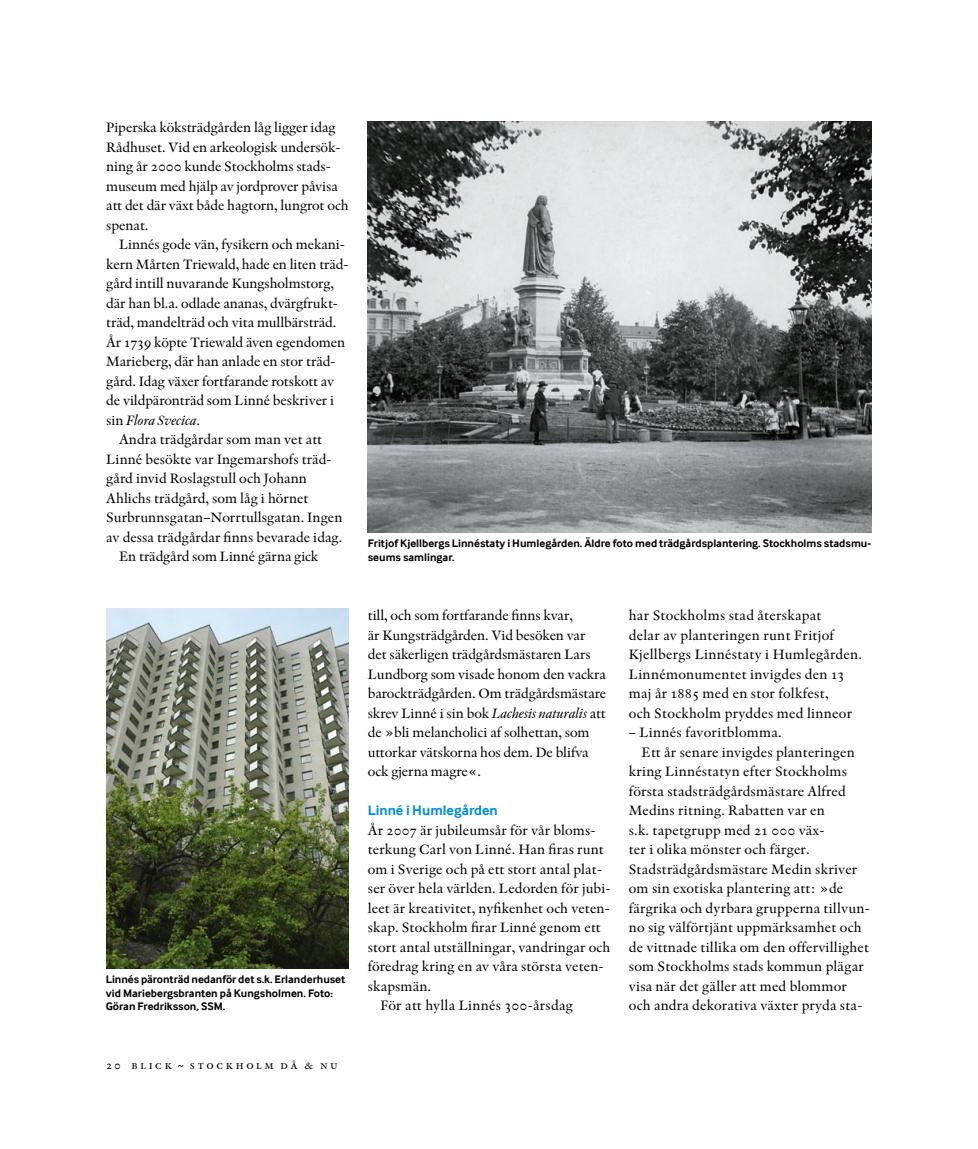
<style>
.page{position:relative;width:978px;height:1149px;background:#fff}
.page>*{position:absolute;margin:0;border:0;box-sizing:border-box;transform-origin:0 0}
.t1{font:14.25px/19.5px "Indigo Regular Os F";color:#000}
.t2{font:700 14.25px "Inter Face Da Ma";color:#0090d7}
.t3{font:italic 14.25px "Indigo";letter-spacing:-.01em;color:#000}
.t4{font:12px "Indigo Regular SC";letter-spacing:.15em;color:#000}
.t5{font:700 11.25px/13.5px "Inter Face Da Ma";color:#000}
.s1{font-family:"Indigo Regular Os F";font-style:normal}
.s2{font-family:"Inter Face Da Ma"}
.s3{font-family:"Indigo";font-style:italic}
</style>
<div class="page">
<img style="left:368px;top:121px;width:504px;height:411px">
<img style="left:106px;top:608px;width:243px;height:359px">
<p class="t1" style="left:106px;top:117px;width:244px">Piper-ska köksträdgården låg ligger idag Rådhuset. Vid en arkeologisk undersök&shy;ning år 2000 kunde Stockholms stads&shy;museum med hjälp av jordprover påvisa att det där växt både hagtorn, lungrot och spenat.</p>
<p class="t1" style="left:106px;top:234px;width:244px;text-indent:13px">Linnés gode vän, fysikern och mekani&shy;kern Mårten Triewald, hade en liten träd&shy;gård intill nuvarande Kungsholmstorg, där han bl.a. odlade ananas, dvärgfrukt&shy;träd, mandelträd och vita mullbärsträd.<br>År 1739 köpte Triewald även egendomen Marieberg, där han anlade en stor träd&shy;gård. Idag växer fortfarande rotskott av de vildpäronträd som Linné beskriver i</p>
<p class="t3" style="left:106px;top:411px;width:95px"><span class="s1">sin</span> Flora Svecica<span class="s1">.</span></p>
<p class="t1" style="left:119px;top:429px;width:205px">Andra trädgårdar som man vet att</p>
<p class="t1" style="left:106px;top:449px;width:227px">Linné besökte var Ingemarshofs träd-</p>
<p class="t1" style="left:106px;top:468px;width:202px">gård invid Roslagstull och Johann</p>
<p class="t1" style="left:106px;top:488px;width:204px">Ahlichs trädgård, som låg i hörnet</p>
<p class="t1" style="left:106px;top:507px;width:238px">Surbrunnsgatan–Norrtullsgatan. Ingen</p>
<p class="t1" style="left:106px;top:527px;width:238px">av dessa trädgårdar finns bevarade idag.</p>
<p class="t1" style="left:119px;top:546px;width:201px">En trädgård som Linné gärna gick</p>
<p class="t5" style="left:106px;top:972px;width:241px">Linnés päronträd nedanför det s.k. Erlander-huset vid Mariebergsbranten på Kungsholmen. Foto:<br>Göran Fredriksson, SSM.</p>
<p class="t4" style="left:106px;top:1057px;width:234px">20 blick <span class="s2">~</span> stockholm då &amp; nu</p>
<p class="t5" style="left:368px;top:536px;width:505px">Fritjof Kjellbergs Linnéstaty i Humlegården. Äldre foto med trädgårdsplantering. Stockholms stadsmu&shy;seums samlingar.</p>
<p class="t1" style="left:368px;top:605px;width:240px">till, och som fortfarande finns kvar,<br>är Kungsträdgården. Vid besöken var det säkerligen trädgårdsmästaren Lars Lundborg som visade honom den vackra barockträdgården. Om trädgårdsmästare skrev Linné i sin bok <span class="s3">Lachesis naturalis</span> att de »bli melancholici af solhettan, som uttorkar vätskorna hos dem. De blifva ock gjerna magre«.</p>
<p class="t2" style="left:368px;top:802px;width:132px">Linné i Humlegården</p>
<p class="t1" style="left:368px;top:819px;width:229px">År 2007 är jubileumsår för vår bloms-</p>
<p class="t1" style="left:368px;top:839px;width:238px">terkung Carl von Linné. Han firas runt</p>
<p class="t1" style="left:368px;top:858px;width:236px">om i Sverige och på ett stort antal plat-</p>
<p class="t1" style="left:368px;top:878px;width:244px">ser över hela världen. Ledorden för jubi-</p>
<p class="t1" style="left:368px;top:897px;width:244px">leet är kreativitet, nyfikenhet och veten-</p>
<p class="t1" style="left:368px;top:917px;width:235px">skap. Stockholm firar Linné genom ett</p>
<p class="t1" style="left:368px;top:936px;width:244px">stort antal utställningar, vandringar och</p>
<p class="t1" style="left:368px;top:956px;width:237px">föredrag kring en av våra största veten-</p>
<p class="t1" style="left:368px;top:975px;width:65px">skapsmän.</p>
<p class="t1" style="left:381px;top:995px;width:194px">För att hylla Linnés 300-årsdag</p>
<p class="t1" style="left:629px;top:605px;width:235px">har Stockholms stad återskapat<br>delar av planteringen runt Fritjof Kjellbergs Linnéstaty i Humlegården.<br>Linnémonumentet invigdes den 13 maj år 1885 med en stor folkfest,<br>och Stockholm pryddes med linneor</p>
<p class="t1" style="left:629px;top:722px;width:154px">– Linnés favoritblomma.</p>
<p class="t1" style="left:642px;top:741px;width:215px">Ett år senare invigdes planteringen</p>
<p class="t1" style="left:629px;top:761px;width:220px">kring Linnéstatyn efter Stockholms</p>
<p class="t1" style="left:629px;top:780px;width:219px">första stadsträdgårdsmästare Alfred</p>
<p class="t1" style="left:629px;top:800px;width:198px">Medins ritning. Rabatten var en</p>
<p class="t1" style="left:629px;top:819px;width:197px">s.k. tapetgrupp med 21 000 väx-</p>
<p class="t1" style="left:629px;top:839px;width:183px">ter i olika mönster och färger.</p>
<p class="t1" style="left:629px;top:858px;width:230px">Stadsträdgårdsmästare Medin skriver</p>
<p class="t1" style="left:629px;top:878px;width:216px">om sin exotiska plantering att: »de</p>
<p class="t1" style="left:629px;top:897px;width:243px">färgrika och dyrbara grupperna tillvun-</p>
<p class="t1" style="left:629px;top:917px;width:234px">no sig välförtjänt uppmärksamhet och</p>
<p class="t1" style="left:629px;top:936px;width:242px">de vittnade tillika om den offervillighet</p>
<p class="t1" style="left:629px;top:956px;width:237px">som Stockholms stads kommun plägar</p>
<p class="t1" style="left:629px;top:975px;width:220px">visa när det gäller att med blommor</p>
<p class="t1" style="left:629px;top:995px;width:235px">och andra dekorativa växter pryda sta-</p>
</div>
